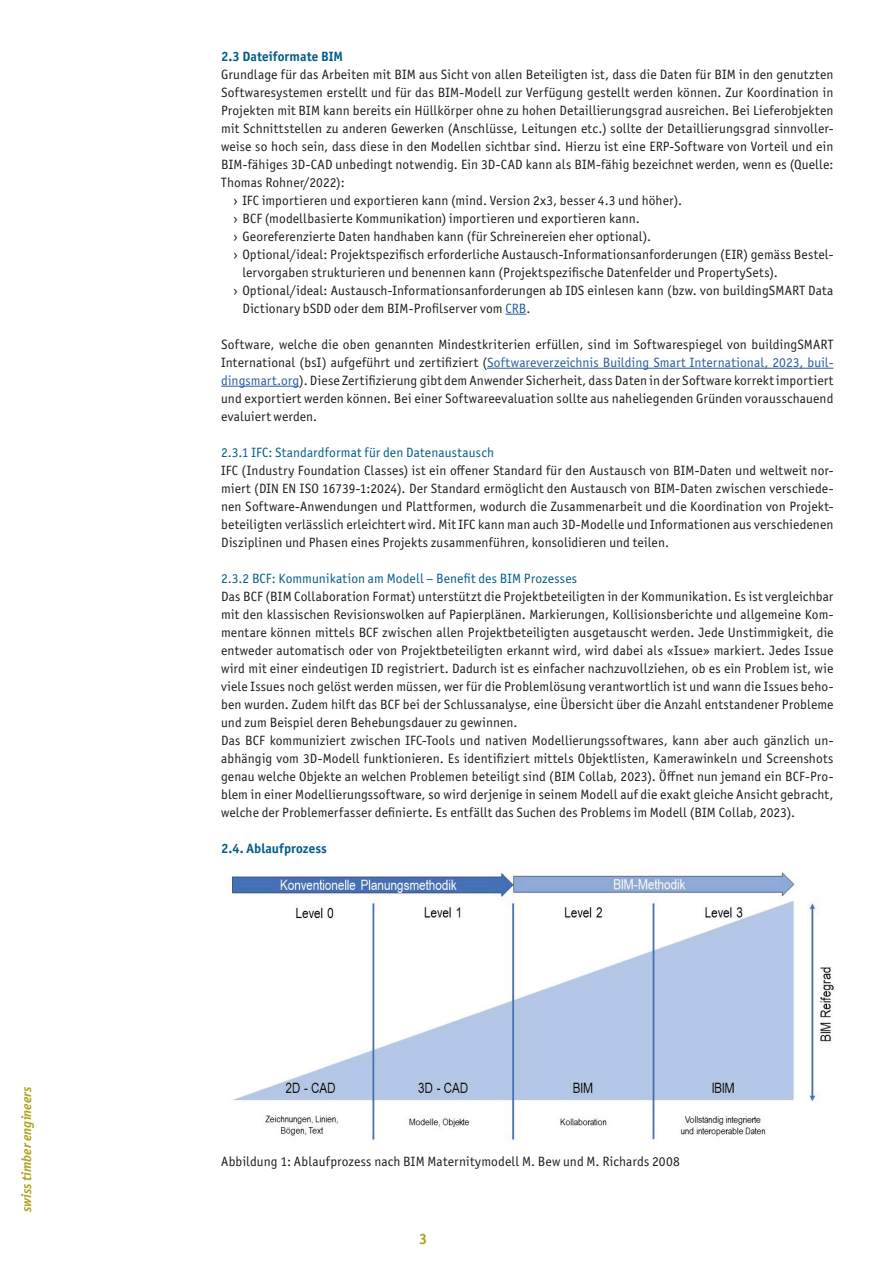
<style>
.page{position:relative;width:893px;height:1263px;background:#fff}
.page>*{position:absolute;margin:0;border:0;box-sizing:border-box;transform-origin:0 0}
.t1{font:700 15px "Officina Sans ITC Pro";color:#ada21f}
.Fliesstext{font:13.5px/18px "Officina Sans ITC Pro";letter-spacing:.01em;color:#1d1d1b;text-align:justify}
.Fliesstext-2{font:13.5px "Officina Sans ITC Pro";letter-spacing:.01em;color:#005d87}
.Untertitel_H2_Blau{font:700 13.5px "Officina Sans ITC Pro";letter-spacing:.005em;color:#005d87}
.t2{font:italic 700 13.5px "Officina Sans ITC Pro";color:#ada21f}
.s1{color:#275b9c}
</style>
<div class="page">
<svg style="left:505px;top:314px;width:21px;height:1px"></svg>
<hr style="left:487px;top:368px;width:346px;height:1px;background:#275b9c">
<hr style="left:221px;top:386px;width:78px;height:1px;background:#275b9c">
<img style="left:228px;top:872px;width:605px;height:270px">
<p class="t2" style="left:18px;top:1212px;width:126px;rotate:-90deg">swiss timber engineers</p>
<p class="Untertitel_H2_Blau" style="left:221px;top:48px;width:123px">2.3 Dateiformate BIM</p>
<p class="Fliesstext" style="left:221px;top:65px;width:614px">Grundlage für das Arbeiten mit BIM aus Sicht von allen Beteiligten ist, dass die Daten für BIM in den genutzten Softwaresystemen erstellt und für das BIM-Modell zur Verfügung gestellt werden können. Zur Koordination in Projekten mit BIM kann bereits ein Hüllkörper ohne zu hohen Detaillierungsgrad ausreichen. Bei Lieferobjekten mit Schnittstellen zu anderen Gewerken (Anschlüsse, Leitungen etc.) sollte der Detaillierungsgrad sinnvoller&shy;weise so hoch sein, dass diese in den Modellen sichtbar sind. Hierzu ist eine ERP-Software von Vorteil und ein BIM-fähiges 3D-CAD unbedingt notwendig. Ein 3D-CAD kann als BIM-fähig bezeichnet werden, wenn es (Quelle:<br>Thomas Rohner/2022):</p>
<p class="Fliesstext" style="left:234px;top:191px;width:450px">› IFC importieren und exportieren kann (mind. Version 2x3, besser 4.3 und höher).</p>
<p class="Fliesstext" style="left:234px;top:209px;width:407px">› BCF (modellbasierte Kommunikation) importieren und exportieren kann.</p>
<p class="Fliesstext" style="left:234px;top:227px;width:419px">› Georeferenzierte Daten handhaben kann (für Schreinereien eher optional).</p>
<p class="Fliesstext" style="left:242px;top:245px;width:593px;text-indent:-9px">› Optional/ideal: Projektspezifisch erforderliche Austausch-Informationsanforderungen (EIR) gemäss Bestel&shy;lervorgaben strukturieren und benennen kann (Projektspezifische Datenfelder und PropertySets).</p>
<p class="Fliesstext" style="left:242px;top:281px;width:592px;text-indent:-9px">› Optional/ideal: Austausch-Informationsanforderungen ab IDS einlesen kann (bzw. von buildingSMART Data<br>Dictionary bSDD oder dem BIM-Profilserver vom <span class="s1">CRB</span>.</p>
<p class="Fliesstext" style="left:221px;top:335px;width:614px">Software, welche die oben genannten Mindestkriterien erfüllen, sind im Softwarespiegel von buildingSMART International (bsI) aufgeführt und zertifiziert (<span class="s1">Softwareverzeichnis Building Smart International, 2023, buil&shy;dingsmart.org</span>). Diese Zertifizierung gibt dem Anwender Sicherheit, dass Daten in der Software korrekt importiert und exportiert werden können. Bei einer Softwareevaluation sollte aus naheliegenden Gründen vorausschauend evaluiert werden.</p>
<p class="Fliesstext-2" style="left:221px;top:444px;width:274px">2.3.1 IFC: Standardformat für den Datenaustausch</p>
<p class="Fliesstext" style="left:221px;top:461px;width:614px">IFC (Industry Foundation Classes) ist ein offener Standard für den Austausch von BIM-Daten und weltweit nor&shy;miert (DIN EN ISO 16739-1:2024). Der Standard ermöglicht den Austausch von BIM-Daten zwischen verschiede&shy;nen Software-Anwendungen und Plattformen, wodurch die Zusammenarbeit und die Koordination von Projekt&shy;beteiligten verlässlich erleichtert wird. Mit IFC kann man auch 3D-Modelle und Informationen aus verschiedenen Disziplinen und Phasen eines Projekts zusammenführen, konsolidieren und teilen.</p>
<p class="Fliesstext-2" style="left:221px;top:570px;width:358px">2.3.2 BCF: Kommunikation am Modell – Benefit des BIM Prozesses</p>
<p class="Fliesstext" style="left:221px;top:587px;width:614px">Das BCF (BIM Collaboration Format) unterstützt die Projektbeteiligten in der Kommunikation. Es ist vergleichbar mit den klassischen Revisionswolken auf Papierplänen. Markierungen, Kollisionsberichte und allgemeine Kom&shy;mentare können mittels BCF zwischen allen Projektbeteiligten ausgetauscht werden. Jede Unstimmigkeit, die entweder automatisch oder von Projektbeteiligten erkannt wird, wird dabei als «Issue» markiert. Jedes Issue wird mit einer eindeutigen ID registriert. Dadurch ist es einfacher nachzuvollziehen, ob es ein Problem ist, wie viele Issues noch gelöst werden müssen, wer für die Problemlösung verantwortlich ist und wann die Issues beho&shy;ben wurden. Zudem hilft das BCF bei der Schlussanalyse, eine Übersicht über die Anzahl entstandener Probleme und zum Beispiel deren Behebungsdauer zu gewinnen.</p>
<p class="Fliesstext" style="left:221px;top:731px;width:614px">Das BCF kommuniziert zwischen IFC-Tools und nativen Modellierungssoftwares, kann aber auch gänzlich un&shy;abhängig vom 3D-Modell funktionieren. Es identifiziert mittels Objektlisten, Kamerawinkeln und Screenshots genau welche Objekte an welchen Problemen beteiligt sind (BIM Collab, 2023). Öffnet nun jemand ein BCF-Pro&shy;blem in einer Modellierungssoftware, so wird derjenige in seinem Modell auf die exakt gleiche Ansicht gebracht, welche der Problemerfasser definierte. Es entfällt das Suchen des Problems im Modell (BIM Collab, 2023).</p>
<p class="Untertitel_H2_Blau" style="left:221px;top:840px;width:107px">2.4. Ablaufprozess</p>
<p class="Fliesstext" style="left:221px;top:1153px;width:460px">Abbildung 1: Ablaufprozess nach BIM Maternitymodell M. Bew und M. Richards 2008</p>
<p class="t1" style="left:419px;top:1230px;width:10px">3</p>
</div>
